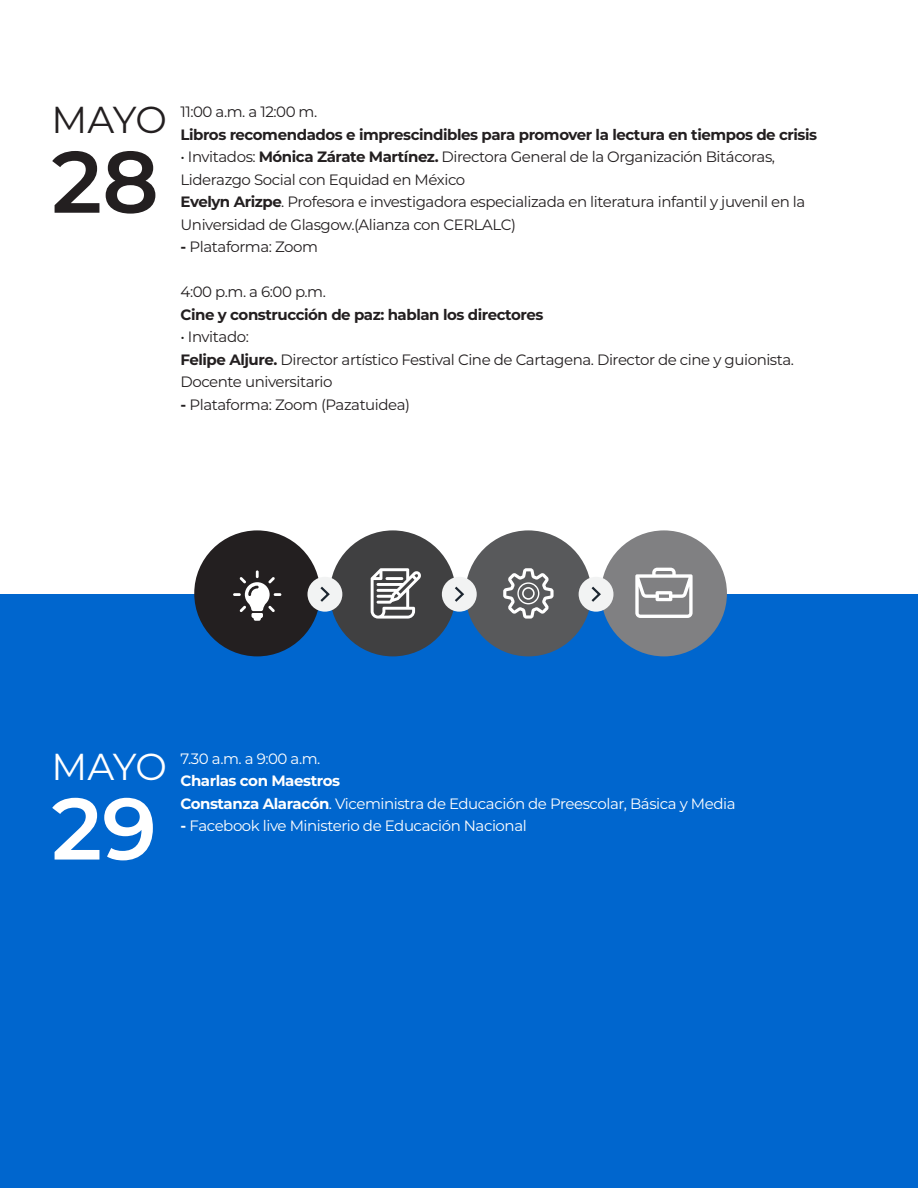
<style>
.page{position:relative;width:918px;height:1188px;background:#fff}
.page>*{position:absolute;margin:0;border:0;box-sizing:border-box;transform-origin:0 0}
.t1{font:600 87px "Montserrat";color:#231f20}
.t2{font:600 87px "Montserrat";color:#fff}
.t3{font:37.5px "Montserrat";color:#231f20}
.t4{font:37.5px "Montserrat";color:#fff}
.t5{font:15px/22.5px "Montserrat";letter-spacing:-.03em;color:#231f20}
.t6{font:15px/22.5px "Montserrat";letter-spacing:-.03em;color:#fff}
.t7{font:700 15px "Montserrat";letter-spacing:-.03em;color:#231f20}
.s1{color:#1d1d1b}
.s2{font-weight:700}
</style>
<div class="page">
<div style="left:0;top:595px;width:918px;height:593px;background:#0066ce"></div>
<div style="left:194px;top:530px;width:126px;height:126px;background:#231f20;border-radius:50%"></div>
<div style="left:330px;top:530px;width:126px;height:126px;background:#404041;border-radius:50%"></div>
<div style="left:465px;top:530px;width:126px;height:126px;background:#58595b;border-radius:50%"></div>
<div style="left:601px;top:530px;width:126px;height:126px;background:#808082;border-radius:50%"></div>
<div style="left:307px;top:577px;width:35px;height:35px;background:#f2f3f3;border-radius:50%"></div>
<div style="left:442px;top:577px;width:35px;height:35px;background:#f2f3f3;border-radius:50%"></div>
<div style="left:579px;top:577px;width:34px;height:35px;background:#f2f3f3;border-radius:50%"></div>
<svg style="left:503px;top:568px;width:51px;height:51px"></svg>
<svg style="left:233px;top:570px;width:48px;height:51px"></svg>
<svg style="left:371px;top:568px;width:50px;height:51px"></svg>
<svg style="left:635px;top:568px;width:58px;height:50px"></svg>
<svg style="left:320px;top:586px;width:10px;height:16px"></svg>
<svg style="left:455px;top:586px;width:9px;height:16px"></svg>
<svg style="left:591px;top:586px;width:10px;height:16px"></svg>
<h2 class="t3" style="left:52px;top:94px;width:117px">MAYO</h2>
<h1 class="t1" style="left:52px;top:120px;width:109px">28</h1>
<p class="t5" style="left:180px;top:100px;width:138px">11:00 a.m. a 12:00 m.</p>
<p class="t7" style="left:180px;top:123px;width:638px">Libros recomendados e imprescindibles para promover la lectura en tiempos de crisis</p>
<p class="t5" style="left:181px;top:145px;width:626px"><span class="s1">•</span> Invitados: <span class="s2">Mónica Zárate Martínez.</span> Directora General de la Organización Bitácoras, Liderazgo Social con Equidad en México<br><span class="s2">Evelyn Arizpe</span>. Profesora e investigadora especializada en literatura infantil y juvenil en la Universidad de Glasgow.(Alianza con CERLALC)</p>
<p class="t5" style="left:181px;top:235px;width:139px"><span class="s2">-</span> Plataforma: Zoom</p>
<p class="t5" style="left:181px;top:280px;width:147px">4:00 p.m. a 6:00 p.m.</p>
<p class="t7" style="left:181px;top:303px;width:364px">Cine y construcción de paz: hablan los directores</p>
<p class="t5" style="left:181px;top:325px;width:615px"><span class="s1">•</span> Invitado:<br><span class="s2">Felipe Aljure.</span> Director artístico Festival Cine de Cartagena. Director de cine y guionista.<br>Docente universitario</p>
<p class="t5" style="left:180px;top:392px;width:231px"><span class="s2">-</span> Plataforma: Zoom (Pazatuidea)</p>
<h2 class="t4" style="left:52px;top:741px;width:117px">MAYO</h2>
<h1 class="t2" style="left:52px;top:767px;width:107px">29</h1>
<p class="t6" style="left:180px;top:747px;width:141px">7.30 a.m. a 9:00 a.m.</p>
<p class="t6" style="left:180px;top:769px;width:557px"><span class="s2">Charlas con Maestros<br>Constanza Alaracón</span>. Viceministra de Educación de Preescolar, Básica y Media</p>
<p class="t6" style="left:180px;top:814px;width:348px"><span class="s2">-</span> Facebook live Ministerio de Educación Nacional</p>
</div>
